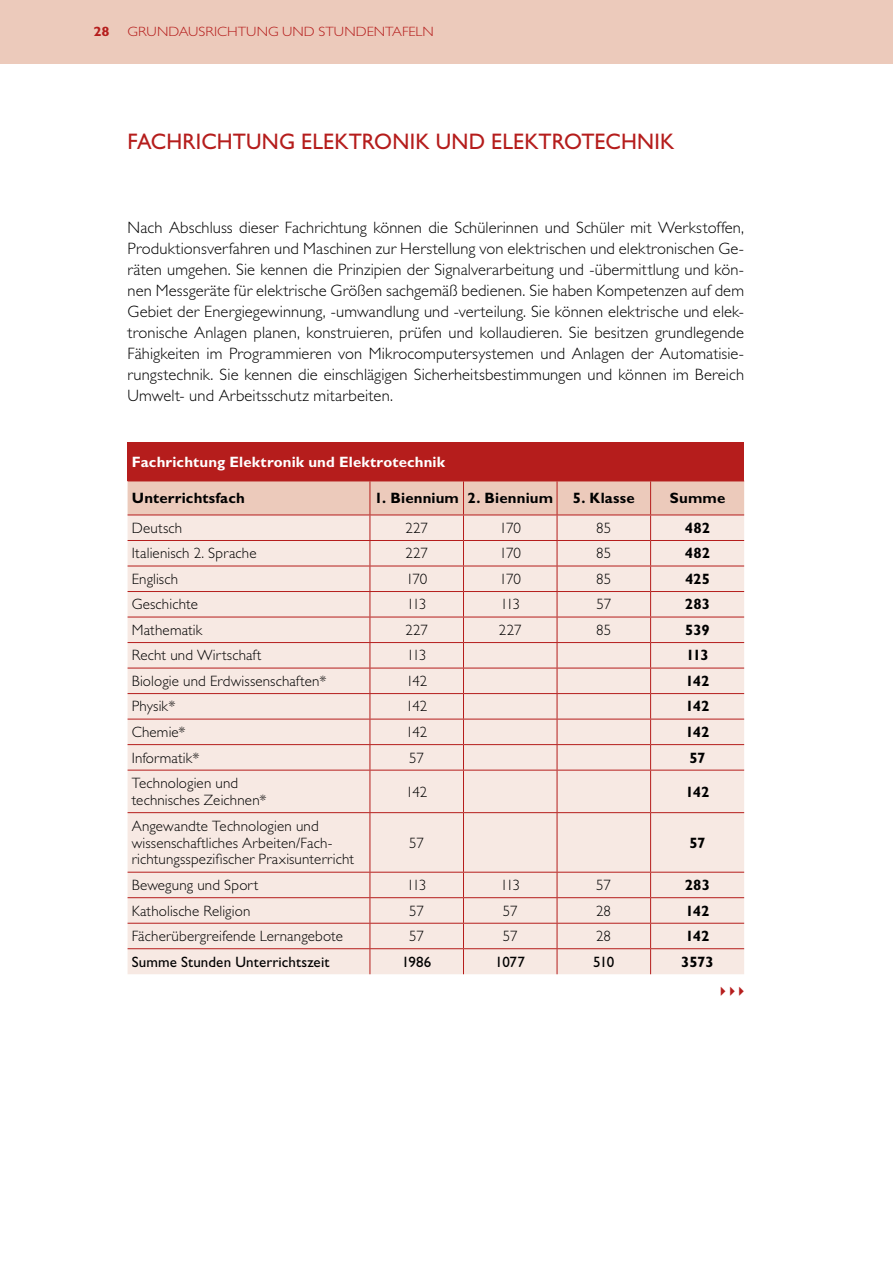
<style>
.page{position:relative;width:893px;height:1263px;background:#fff}
.page>*{position:absolute;margin:0;border:0;box-sizing:border-box;transform-origin:0 0}
.t1{font:22.5px "Gill Sans Std";letter-spacing:.015em;color:#b51d1c}
.t2{font:300 16.5px/21px "Gill Sans Std";letter-spacing:.01em;color:#000;text-align:justify}
.t3{font:300 15px/16.5px "Gill Sans Std";letter-spacing:.01em;color:#000}
.t4{font:700 15px "Gill Sans Std";color:#000}
.t5{font:700 15px "Gill Sans Std";letter-spacing:.01em;color:#fff}
.t6{font:15px "Gill Sans Std";letter-spacing:.01em;color:#000}
.t7{font:300 13.5px "Gill Sans Std";letter-spacing:.005em;color:#b51d1c;scale:1.09 1}
.t8{font:700 13.5px "Gill Sans Std";color:#b51d1c;scale:1.09 1}
</style>
<div class="page">
<div style="left:0;top:0;width:893px;height:64px;background:#eccabb"></div>
<div style="left:128px;top:443px;width:616px;height:38px;background:#b51d1c"></div>
<div style="left:128px;top:771px;width:616px;height:203px;background:#f7e9e3"></div>
<hr style="left:128px;top:770px;width:242px;height:1px;background:#b51d1c">
<hr style="left:128px;top:812px;width:242px;height:1px;background:#b51d1c">
<hr style="left:128px;top:872px;width:242px;height:1px;background:#b51d1c">
<hr style="left:128px;top:897px;width:242px;height:1px;background:#b51d1c">
<hr style="left:128px;top:923px;width:242px;height:1px;background:#b51d1c">
<hr style="left:370px;top:770px;width:1px;height:42px;background:#b51d1c">
<hr style="left:370px;top:813px;width:1px;height:59px;background:#b51d1c">
<hr style="left:463px;top:770px;width:1px;height:42px;background:#b51d1c">
<hr style="left:557px;top:770px;width:1px;height:42px;background:#b51d1c">
<hr style="left:463px;top:813px;width:1px;height:59px;background:#b51d1c">
<hr style="left:557px;top:813px;width:1px;height:59px;background:#b51d1c">
<hr style="left:370px;top:770px;width:93px;height:1px;background:#b51d1c">
<hr style="left:463px;top:770px;width:94px;height:1px;background:#b51d1c">
<hr style="left:557px;top:770px;width:94px;height:1px;background:#b51d1c">
<hr style="left:370px;top:812px;width:93px;height:1px;background:#b51d1c">
<hr style="left:463px;top:812px;width:94px;height:1px;background:#b51d1c">
<hr style="left:557px;top:812px;width:94px;height:1px;background:#b51d1c">
<hr style="left:370px;top:872px;width:93px;height:1px;background:#b51d1c">
<hr style="left:463px;top:872px;width:94px;height:1px;background:#b51d1c">
<hr style="left:557px;top:872px;width:94px;height:1px;background:#b51d1c">
<hr style="left:370px;top:897px;width:93px;height:1px;background:#b51d1c">
<hr style="left:463px;top:897px;width:94px;height:1px;background:#b51d1c">
<hr style="left:557px;top:897px;width:94px;height:1px;background:#b51d1c">
<hr style="left:370px;top:923px;width:93px;height:1px;background:#b51d1c">
<hr style="left:463px;top:923px;width:94px;height:1px;background:#b51d1c">
<hr style="left:557px;top:923px;width:94px;height:1px;background:#b51d1c">
<svg style="left:128px;top:481px;width:616px;height:289px;background:#f3ded7"></svg>
<hr style="left:650px;top:770px;width:1px;height:42px;background:#b51d1c">
<hr style="left:650px;top:813px;width:1px;height:59px;background:#b51d1c">
<hr style="left:651px;top:515px;width:93px;height:1px;background:#b51d1c">
<hr style="left:651px;top:540px;width:93px;height:1px;background:#b51d1c">
<hr style="left:651px;top:566px;width:93px;height:1px;background:#b51d1c">
<hr style="left:651px;top:591px;width:93px;height:1px;background:#b51d1c">
<hr style="left:651px;top:617px;width:93px;height:1px;background:#b51d1c">
<hr style="left:651px;top:642px;width:93px;height:1px;background:#b51d1c">
<hr style="left:651px;top:668px;width:93px;height:1px;background:#b51d1c">
<hr style="left:651px;top:693px;width:93px;height:1px;background:#b51d1c">
<hr style="left:651px;top:719px;width:93px;height:1px;background:#b51d1c">
<hr style="left:651px;top:744px;width:93px;height:1px;background:#b51d1c">
<hr style="left:651px;top:770px;width:93px;height:1px;background:#b51d1c">
<hr style="left:651px;top:812px;width:93px;height:1px;background:#b51d1c">
<hr style="left:651px;top:872px;width:93px;height:1px;background:#b51d1c">
<hr style="left:651px;top:897px;width:93px;height:1px;background:#b51d1c">
<hr style="left:651px;top:923px;width:93px;height:1px;background:#b51d1c">
<hr style="left:128px;top:948px;width:242px;height:1px;background:#b51d1c">
<svg style="left:370px;top:872px;width:1px;height:102px"></svg>
<hr style="left:370px;top:948px;width:93px;height:1px;background:#b51d1c">
<hr style="left:463px;top:948px;width:94px;height:1px;background:#b51d1c">
<hr style="left:557px;top:948px;width:94px;height:1px;background:#b51d1c">
<svg style="left:463px;top:872px;width:1px;height:102px"></svg>
<svg style="left:557px;top:872px;width:1px;height:102px"></svg>
<svg style="left:650px;top:872px;width:1px;height:102px"></svg>
<hr style="left:651px;top:948px;width:93px;height:1px;background:#b51d1c">
<p class="t8" style="left:94px;top:24px;width:16px">28</p>
<p class="t7" style="left:128px;top:24px;width:283px">Grundausrichtung und Stund entafeln</p>
<h1 class="t1" style="left:128px;top:128px;width:14px">FACHRICHT</h1>
<h1 class="t1" style="left:246px;top:128px;width:80px">UNG ELEKTR</h1>
<h1 class="t1" style="left:374px;top:128px;width:31px">ONIK</h1>
<h1 class="t1" style="left:436px;top:128px;width:80px">UND ELEKTR</h1>
<h1 class="t1" style="left:564px;top:128px;width:32px">OTECHNIK</h1>
<p class="t2" style="left:128px;top:217px;width:618px">Nach Abschluss dieser Fachrichtung können die Schülerinnen und Schüler mit Werkstoffen, Produktionsverfahren und Maschinen zur Herstellung von elektrischen und elektronischen Ge&shy;räten umgehen. Sie kennen die Prinzipien der Signalverarbeitung und -übermittlung und kön&shy;nen M essgeräte für elektrische Größen sachgemäß bedienen. Sie haben Kompetenzen auf dem Gebiet der Energiegewinnung, -umwandlung und -verteilung. Sie können elektrische und elek&shy;tronische Anlagen planen, konstruieren, prüfen und kollaudieren. Sie besitzen grundlegende Fähigkeiten im Programmieren von M ikrocomputersystemen und Anlagen der Automatisie&shy;rungstechnik. Sie kennen die einschlägigen Sicherheitsbestimmungen und können im Bereich Umwelt- und Arbeitsschutz mitarbeiten.</p>
<p class="t5" style="left:132px;top:453px;width:315px">Fachrichtung Elektronik und Elektrotechnik</p>
<p class="t4" style="left:132px;top:489px;width:115px">Unterrichtsfach</p>
<p class="t4" style="left:374px;top:489px;width:180px">1. Biennium 2. Biennium</p>
<p class="t4" style="left:573px;top:489px;width:63px">5. Klasse</p>
<p class="t4" style="left:670px;top:489px;width:57px">Summe</p>
<p class="t3" style="left:132px;top:520px;width:52px">Deutsch</p>
<p class="t3" style="left:405px;top:520px;width:24px">227</p>
<p class="t3" style="left:500px;top:520px;width:23px">170</p>
<p class="t3" style="left:596px;top:520px;width:17px">85</p>
<p class="t4" style="left:685px;top:519px;width:27px">482</p>
<p class="t3" style="left:132px;top:545px;width:126px">Italienisch 2. Sprache</p>
<p class="t3" style="left:405px;top:545px;width:24px">227</p>
<p class="t3" style="left:500px;top:545px;width:23px">170</p>
<p class="t3" style="left:596px;top:545px;width:17px">85</p>
<p class="t4" style="left:685px;top:544px;width:27px">482</p>
<p class="t3" style="left:132px;top:571px;width:48px">Englisch</p>
<p class="t3" style="left:406px;top:571px;width:23px">170</p>
<p class="t3" style="left:500px;top:571px;width:23px">170</p>
<p class="t3" style="left:596px;top:571px;width:17px">85</p>
<p class="t4" style="left:685px;top:570px;width:27px">425</p>
<p class="t3" style="left:132px;top:596px;width:68px">Geschichte</p>
<p class="t3" style="left:407px;top:596px;width:21px">113</p>
<p class="t3" style="left:500px;top:596px;width:21px">113</p>
<p class="t3" style="left:596px;top:596px;width:16px">57</p>
<p class="t4" style="left:685px;top:595px;width:27px">283</p>
<p class="t3" style="left:132px;top:622px;width:72px">Mathematik</p>
<p class="t3" style="left:405px;top:622px;width:24px">227</p>
<p class="t3" style="left:499px;top:622px;width:24px">227</p>
<p class="t3" style="left:596px;top:622px;width:17px">85</p>
<p class="t4" style="left:685px;top:621px;width:26px">539</p>
<p class="t3" style="left:132px;top:647px;width:132px">Recht und Wirtschaft</p>
<p class="t3" style="left:407px;top:647px;width:21px">113</p>
<p class="t4" style="left:686px;top:646px;width:24px">113</p>
<p class="t3" style="left:132px;top:673px;width:196px">Biologie und Erdwissenschaften*</p>
<p class="t3" style="left:406px;top:673px;width:23px">142</p>
<p class="t4" style="left:685px;top:672px;width:25px">142</p>
<p class="t3" style="left:132px;top:698px;width:45px">Physik*</p>
<p class="t3" style="left:406px;top:698px;width:23px">142</p>
<p class="t4" style="left:685px;top:697px;width:25px">142</p>
<p class="t3" style="left:132px;top:724px;width:55px">Chemie*</p>
<p class="t3" style="left:406px;top:724px;width:23px">142</p>
<p class="t4" style="left:685px;top:723px;width:25px">142</p>
<p class="t3" style="left:132px;top:749px;width:69px">I nformatik*</p>
<p class="t3" style="left:409px;top:749px;width:16px">57</p>
<p class="t4" style="left:689px;top:748px;width:18px">57</p>
<p class="t3" style="left:132px;top:775px;width:136px">Technologien und technisches Zeichnen*</p>
<p class="t3" style="left:406px;top:783px;width:23px">142</p>
<p class="t4" style="left:685px;top:783px;width:25px">142</p>
<p class="t3" style="left:132px;top:818px;width:224px">Angewandte Technologien und wissenschaftliches Arbeiten/Fach&shy;richtungsspezifischer Praxisunterricht</p>
<p class="t3" style="left:409px;top:834px;width:16px">57</p>
<p class="t4" style="left:689px;top:834px;width:18px">57</p>
<p class="t3" style="left:132px;top:877px;width:128px">Bewegung und Sport</p>
<p class="t3" style="left:407px;top:877px;width:21px">113</p>
<p class="t3" style="left:500px;top:877px;width:21px">113</p>
<p class="t3" style="left:596px;top:877px;width:16px">57</p>
<p class="t4" style="left:685px;top:876px;width:27px">283</p>
<p class="t3" style="left:132px;top:902px;width:120px">Katholische Religion</p>
<p class="t3" style="left:409px;top:902px;width:16px">57</p>
<p class="t3" style="left:503px;top:902px;width:16px">57</p>
<p class="t3" style="left:596px;top:902px;width:16px">28</p>
<p class="t4" style="left:685px;top:902px;width:25px">142</p>
<p class="t3" style="left:132px;top:928px;width:213px">Fächerübergreifende Lernangebote</p>
<p class="t3" style="left:409px;top:928px;width:16px">57</p>
<p class="t3" style="left:503px;top:928px;width:16px">57</p>
<p class="t3" style="left:596px;top:928px;width:16px">28</p>
<p class="t4" style="left:685px;top:927px;width:25px">142</p>
<p class="t6" style="left:132px;top:953px;width:199px">SUMME STUNDEN UNTERRICHTSZEIT</p>
<p class="t6" style="left:402px;top:953px;width:31px">1986</p>
<p class="t6" style="left:495px;top:953px;width:31px">1077</p>
<p class="t6" style="left:593px;top:953px;width:23px">510</p>
<p class="t4" style="left:681px;top:953px;width:34px">3573</p>
</div>
